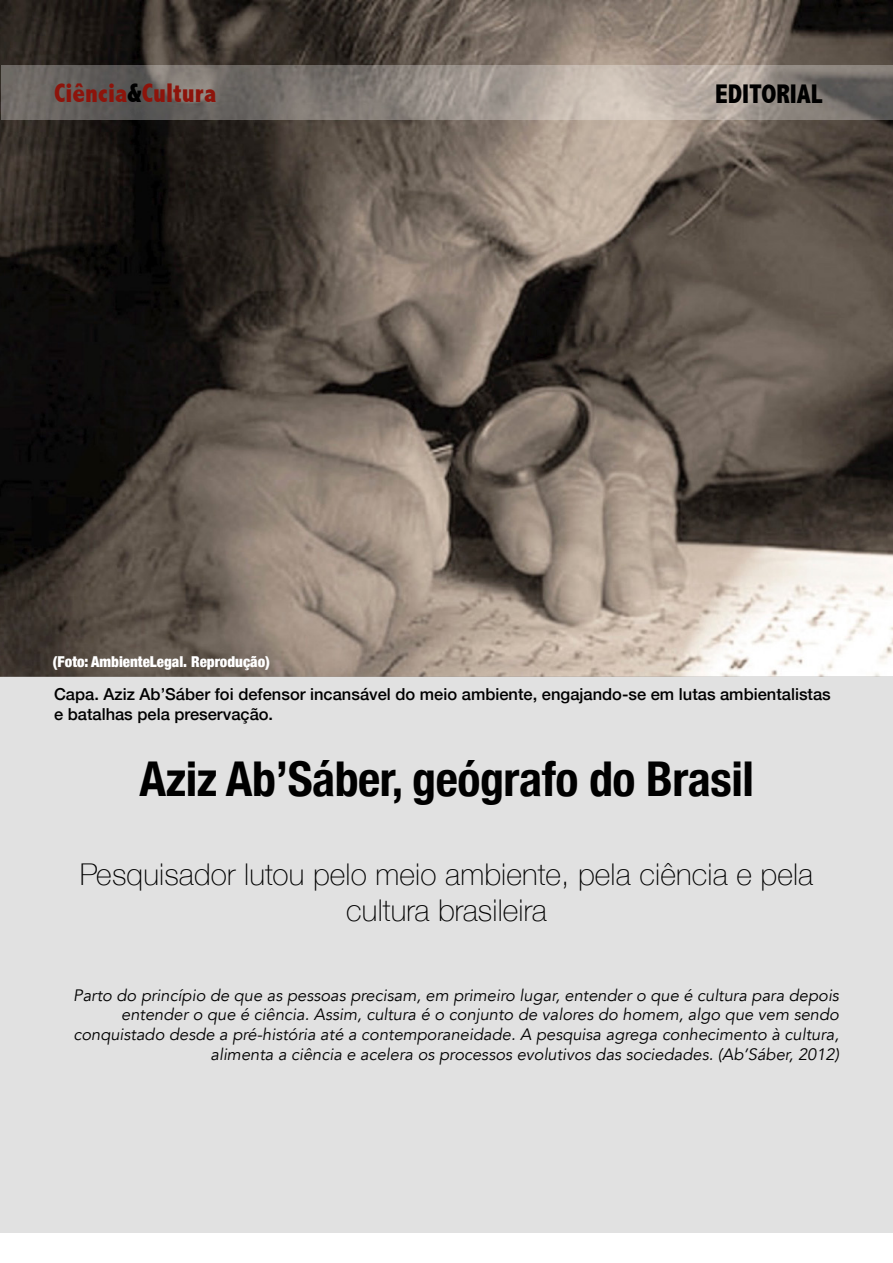
<style>
.page{position:relative;width:893px;height:1263px;background:#fff}
.page>*{position:absolute;margin:0;border:0;box-sizing:border-box;transform-origin:0 0}
.Título{font:700 condensed 48px "Helvetica Neue";letter-spacing:-.01em;color:#000}
.Subtítulo{font:100 30px/36px "Helvetica Neue";letter-spacing:.005em;color:#000;text-align:center}
.t1{font:800 condensed 27px "Abadi";color:#8d140b}
.t2{font:800 condensed 27px "Abadi";color:#000}
.Texto_Citação_em_Ita{font:italic 16.5px/19.8px "Avenir";color:#000;text-align:right}
.t3{font:500 16.5px/19.8px "Helvetica Neue";color:#000}
.t4{font:900 condensed 15px "Helvetica Neue";color:#fff}
.s1{color:#000}
</style>
<div class="page">
<img style="left:0;top:0;width:893px;height:676px">
<div style="left:0;top:676px;width:893px;height:557px;background:#e1e1e1"></div>
<svg style="left:1px;top:66px;width:892px;height:54px;background:#8c857f"></svg>
<p class="t1" style="left:54px;top:77px;width:164px">Ciência<span class="s1">&amp;</span>Cultura</p>
<p class="t2" style="left:715px;top:78px;width:108px">EDITORIAL</p>
<p class="t4" style="left:53px;top:650px;width:219px">(Foto: AmbienteLegal. Reprodução)</p>
<p class="t3" style="left:54px;top:683px;width:778px">Capa. Aziz Ab’Sáber foi defensor incansável do meio ambiente, engajando-se em lutas ambientalistas e batalhas pela preservação.</p>
<p class="Título" style="left:139px;top:739px;width:616px">Aziz Ab’Sáber, geógrafo do Brasil</p>
<p class="Subtítulo" style="left:80px;top:855px;width:735px">Pesquisador lutou pelo meio ambiente, pela ciência e pela cultura brasileira</p>
<p class="Texto_Citação_em_Ita" style="left:73px;top:985px;width:767px">Parto do princípio de que as pessoas precisam, em primeiro lugar, entender o que é cultura para depois entender o que é ciência. Assim, cultura é o conjunto de valores do homem, algo que vem sendo conquistado desde a pré-história até a contemporaneidade. A pesquisa agrega conhecimento à cultura, alimenta a ciência e acelera os processos evolutivos das sociedades. (Ab’Sáber, 2012)</p>
</div>
